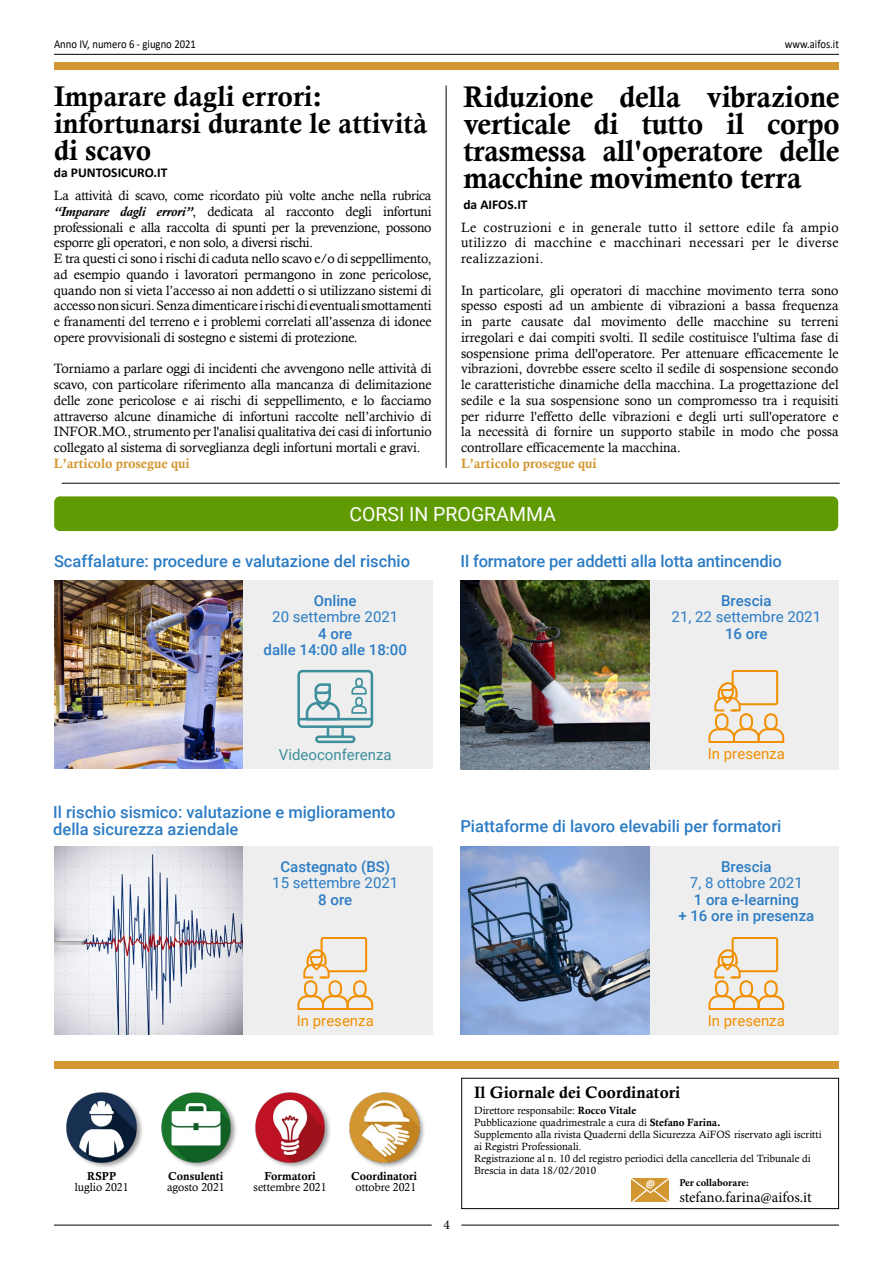
<style>
.page{position:relative;width:893px;height:1263px;background:#fff}
.page>*{position:absolute;margin:0;border:0;box-sizing:border-box;transform-origin:0 0}
.t1{font:29.85px/27px "Calis MT Bol";letter-spacing:-.01em;color:#000;text-align:justify}
.t2{font:28.5px/27px "Calis MT Bol";color:#000}
.t3{font:19.5px "Roboto";color:#fff}
.t4{font:500 16.5px/16.5px "Roboto";color:#2c7cc4}
.t5{font:16.5px "Calis MT Bol";color:#000}
.t6{font:500 15px/16.5px "Roboto";color:#2c7cc4;text-align:center}
.t7{font:15px "Roboto";color:#2c7cc4}
.t8{font:15px "Roboto";color:#f28f00}
.t9{font:15px "Minion Pro";letter-spacing:-.005em;color:#000}
.t10{font:15px "Roboto";color:#3d8f9c}
.t11{font:13.5px/15.8px "Calisto";letter-spacing:-.01em;color:#000;text-align:justify}
.t12{font:13.5px "Calis MT Bol";letter-spacing:-.005em;color:#d39732}
.t13{font:700 13.5px "Calibri";color:#000}
.t14{font:13.5px "Minion Pro";color:#000}
.t15{font:12px "Calibri";color:#000;scale:.89 1}
.t16{font:11.4px "Calisto";color:#000}
.t17{font:11.4px "Calis MT Bol";color:#000}
.t18{font:10.5px/12px "Calisto";color:#000}
.t19{font:700 10.5px "Minion Pro";letter-spacing:-.005em;color:#000}
.t20{font:700 10.5px "Calibri";color:#fff}
.s1{font-weight:700;font-style:italic}
.s2{font-family:"Calis MT Bol"}
</style>
<div class="page">
<hr style="left:461px;top:1225px;width:378px;height:1px;background:#000">
<hr style="left:54px;top:54px;width:785px;height:1px;background:#000">
<hr style="left:54px;top:1225px;width:378px;height:1px;background:#000">
<div style="left:66px;top:1091px;width:78px;height:79px;background:#000;opacity:.4"></div>
<img style="left:67px;top:1093px;width:70px;height:69px">
<div style="left:160px;top:1091px;width:78px;height:78px;background:#000;opacity:.4"></div>
<img style="left:161px;top:1092px;width:70px;height:70px">
<div style="left:254px;top:1091px;width:78px;height:78px;background:#000;opacity:.4"></div>
<img style="left:255px;top:1093px;width:70px;height:69px">
<div style="left:461px;top:1078px;width:378px;height:131px;border:1px solid #000"></div>
<div style="left:54px;top:1062px;width:785px;height:7px;background:#d39732"></div>
<svg style="left:631px;top:1178px;width:38px;height:24px"></svg>
<div style="left:54px;top:63px;width:785px;height:7px;background:#d39732"></div>
<div style="left:348px;top:1091px;width:78px;height:78px;background:#000;opacity:.4"></div>
<img style="left:349px;top:1093px;width:70px;height:69px">
<div style="left:461px;top:580px;width:377px;height:190px;background:#eee"></div>
<img style="left:461px;top:580px;width:189px;height:189px">
<div style="left:463px;top:846px;width:376px;height:189px;background:#eee"></div>
<div style="left:56px;top:580px;width:377px;height:189px;background:#eee"></div>
<div style="left:56px;top:846px;width:377px;height:189px;background:#eee"></div>
<svg style="left:297px;top:670px;width:76px;height:73px"></svg>
<img style="left:461px;top:846px;width:188px;height:188px">
<img style="left:54px;top:580px;width:189px;height:188px">
<img style="left:54px;top:846px;width:189px;height:188px">
<div style="left:54px;top:496px;width:784px;height:35px;background:#609b03;border-radius:6px"></div>
<hr style="left:446px;top:86px;width:1px;height:382px;background:#000">
<hr style="left:62px;top:483px;width:778px;height:1px;background:#000">
<svg style="left:708px;top:670px;width:76px;height:73px"></svg>
<svg style="left:708px;top:937px;width:76px;height:73px"></svg>
<svg style="left:297px;top:937px;width:76px;height:73px"></svg>
<p class="t15" style="left:54px;top:36px;width:161px">Anno IV, numero 6 - giugno 2021</p>
<p class="t15" style="left:785px;top:36px;width:62px">www.aifos.it</p>
<h2 class="t2" style="left:54px;top:83px;width:375px">Imparare dagli errori: infortunarsi durante le attività di scavo</h2>
<h1 class="t1" style="left:463px;top:83px;width:378px">Riduzione della vibrazione verticale di tutto il corpo trasmessa all'operatore delle macchine movimento terra</h1>
<p class="t13" style="left:54px;top:163px;width:115px">da PUNTOSICURO.IT</p>
<p class="t11" style="left:54px;top:187px;width:379px;text-align:left">La attività di scavo, come ricordato più volte anche nella rubrica <span class="s1">“Imparare dagli errori”</span>, dedicata al racconto degli infortuni professionali e alla raccolta di spunti per la prevenzione, possono esporre gli operatori, e non solo, a diversi rischi.<br>E tra questi ci sono i rischi di caduta nello scavo e/o di seppellimento, ad esempio quando i lavoratori permangono in zone pericolose, quando non si vieta l’accesso ai non addetti o si utilizzano sistemi di accesso non sicuri. Senza dimenticare i rischi di eventuali smottamenti e franamenti del terreno e i problemi correlati all’assenza di idonee opere provvisionali di sostegno e sistemi di protezione.</p>
<p class="t11" style="left:54px;top:361px;width:379px">Torniamo a parlare oggi di incidenti che avvengono nelle attività di scavo, con particolare riferimento alla mancanza di delimitazione delle zone pericolose e ai rischi di seppellimento, e lo facciamo attraverso alcune dinamiche di infortuni raccolte nell’archivio di INFOR.MO., strumento per l'analisi qualitativa dei casi di infortunio collegato al sistema di sorveglianza degli infortuni mortali e gravi.</p>
<p class="t12" style="left:54px;top:456px;width:137px">L’articolo prosegue qui</p>
<p class="t13" style="left:463px;top:195px;width:66px">da AIFOS.IT</p>
<p class="t11" style="left:461px;top:219px;width:379px">Le costruzioni e in generale tutto il settore edile fa ampio utilizzo di macchine e macchinari necessari per le diverse realizzazioni.</p>
<p class="t11" style="left:461px;top:282px;width:379px">In particolare, gli operatori di macchine movimento terra sono spesso esposti ad un ambiente di vibrazioni a bassa frequenza in parte causate dal movimento delle macchine su terreni irregolari e dai compiti svolti. Il sedile costituisce l'ultima fase di sospensione prima dell'operatore. Per attenuare efficacemente le vibrazioni, dovrebbe essere scelto il sedile di sospensione secondo le caratteristiche dinamiche della macchina. La progettazione del sedile e la sua sospensione sono un compromesso tra i requisiti per ridurre l'effetto delle vibrazioni e degli urti sull'operatore e la necessità di fornire un supporto stabile in modo che possa controllare efficacemente la macchina.</p>
<p class="t12" style="left:461px;top:456px;width:137px">L’articolo prosegue qui</p>
<h3 class="t3" style="left:349px;top:500px;width:208px">CORSI IN PROGRAMMA</h3>
<p class="t4" style="left:54px;top:553px;width:358px">Scaffalature: procedure e valutazione del rischio</p>
<p class="t4" style="left:461px;top:553px;width:323px">Il formatore per addetti alla lotta antincendio</p>
<p class="t6" style="left:314px;top:591px;width:44px">Online</p>
<p class="t7" style="left:272px;top:606px;width:128px">20 settembre 2021</p>
<p class="t6" style="left:264px;top:624px;width:145px">4 ore<br>dalle 14:00 alle 18:00</p>
<p class="t6" style="left:721px;top:591px;width:52px">Brescia</p>
<p class="t7" style="left:672px;top:606px;width:151px">21, 22 settembre 2021</p>
<p class="t6" style="left:725px;top:624px;width:44px">16 ore</p>
<p class="t10" style="left:279px;top:744px;width:114px">Videoconferenza</p>
<p class="t8" style="left:708px;top:743px;width:79px">In presenza</p>
<p class="t4" style="left:53px;top:803px;width:344px">Il rischio sismico: valutazione e miglioramento della sicurezza aziendale</p>
<p class="t4" style="left:460px;top:817px;width:322px">Piattaforme di lavoro elevabili per formatori</p>
<p class="t6" style="left:280px;top:858px;width:111px">Castegnato (BS)</p>
<p class="t7" style="left:272px;top:872px;width:128px">15 settembre 2021</p>
<p class="t6" style="left:318px;top:891px;width:36px">8 ore</p>
<p class="t6" style="left:721px;top:858px;width:52px">Brescia</p>
<p class="t7" style="left:690px;top:872px;width:114px">7, 8 ottobre 2021</p>
<p class="t6" style="left:678px;top:891px;width:137px">1 ora e-learning<br>+ 16 ore in presenza</p>
<p class="t8" style="left:297px;top:1010px;width:79px">In presenza</p>
<p class="t8" style="left:708px;top:1010px;width:79px">In presenza</p>
<p class="t17" style="left:87px;top:1169px;width:30px">RSPP</p>
<p class="t16" style="left:75px;top:1180px;width:55px">luglio 2021</p>
<p class="t17" style="left:168px;top:1169px;width:57px">Consulenti</p>
<p class="t16" style="left:167px;top:1180px;width:59px">agosto 2021</p>
<p class="t17" style="left:264px;top:1169px;width:53px">Formatori</p>
<p class="t16" style="left:254px;top:1180px;width:74px">settembre 2021</p>
<p class="t17" style="left:351px;top:1169px;width:67px">Coordinatori</p>
<p class="t16" style="left:355px;top:1180px;width:62px">ottobre 2021</p>
<p class="t14" style="left:443px;top:1216px;width:8px">4</p>
<p class="t5" style="left:474px;top:1083px;width:208px">Il Giornale dei Coordinatori</p>
<p class="t18" style="left:474px;top:1104px;width:349px">Direttore responsabile: <span class="s2">Rocco Vitale<br></span>Pubblicazione quadrimestrale a cura di <span class="s2">Stefano Farina.<br></span>Supplemento alla rivista Quaderni della Sicurezza AiFOS riservato agli iscritti ai Registri Professionali.<br>Registrazione al n. 10 del registro periodici della cancelleria del Tribunale di Brescia in data 18/02/2010</p>
<p class="t20" style="left:646px;top:1176px;width:11px">@</p>
<p class="t19" style="left:679px;top:1175px;width:71px">Per collaborare:</p>
<p class="t9" style="left:679px;top:1187px;width:134px">stefano.farina@aifos.it</p>
</div>
